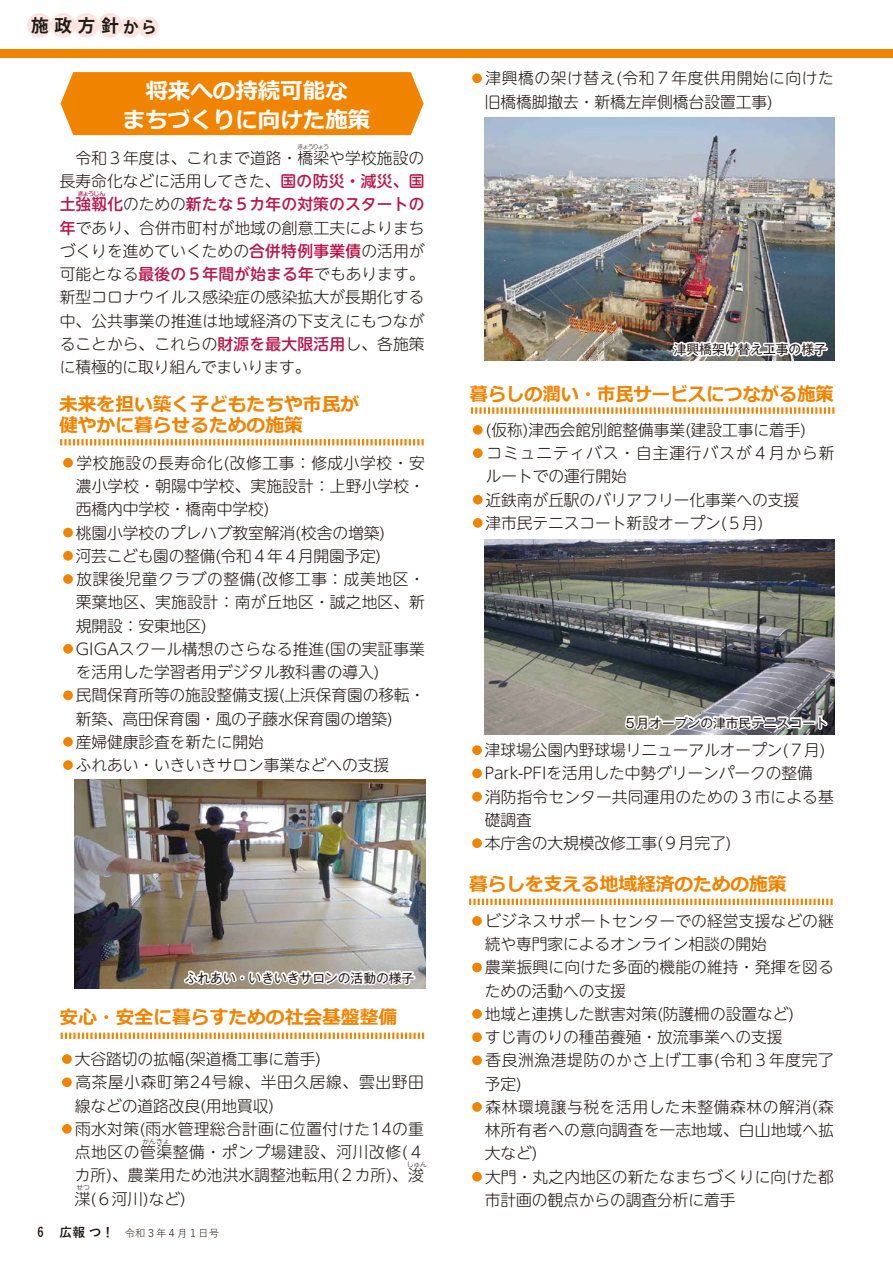
<style>
.page{position:relative;width:893px;height:1263px;background:#fff}
.page>*{position:absolute;margin:0;border:0;box-sizing:border-box;transform-origin:0 0}
.t1{font:700 22.5px/28.5px "Meiryo";color:#fdfdfd}
.t2{font:700 18.75px/20.9px "Meiryo";color:#f08300}
.t3{font:700 17.4px "Koz Go Pr 6 N";color:#221815}
.t4{font:300 15.75px/23.2px "UD Shin M Go Pr 6";letter-spacing:-.005em;color:#221815}
.t5{font:300 15.75px/23.2px "UD Shin M Go Pr 6";letter-spacing:.035em;color:#221815}
.t6{font:300 15.75px/23.2px "UD Shin M Go Pr 6";letter-spacing:.04em;color:#221815}
.t7{font:300 15.75px/23.2px "UD Shin M Go Pr 6";letter-spacing:.055em;color:#221815}
.t8{font:12.75px "Gothic MB101 Pr 5";color:#221815}
.t9{font:10.5px "Yu Gothic";color:#221815}
.t10{font:300 6.75px "UD Shin M Go Pr 6";letter-spacing:-.005em;color:#221815}
.t11{font:300 6px "Shin M Go Pro";letter-spacing:-.14em;color:#221815}
.t12{font:500 6px "Shin M Go Pro";letter-spacing:-.11em;color:#b81649}
.s1{font-size:15.75px}
.s2{font-weight:500;color:#b81649}
.s3{color:#f08300}
.s4{font-weight:700;font-size:13.5px}
.s5{font-weight:700;font-size:12.75px}
</style>
<div class="page">
<div style="left:0;top:49px;width:893px;height:9px;background:#f08300"></div>
<div style="left:469px;top:421px;width:18px;height:18px;border:4px solid #fff;border-radius:50%"></div>
<div style="left:469px;top:444px;width:18px;height:18px;border:4px solid #fff;border-radius:50%"></div>
<div style="left:469px;top:490px;width:18px;height:19px;border:4px solid #fff;border-radius:50%"></div>
<div style="left:469px;top:514px;width:18px;height:18px;border:4px solid #fff;border-radius:50%"></div>
<img style="left:27px;top:13px;width:132px;height:25px">
<img style="left:485px;top:539px;width:350px;height:196px">
<svg style="left:469px;top:899px;width:364px;height:6px"></svg>
<svg style="left:471px;top:407px;width:364px;height:7px"></svg>
<svg style="left:60px;top:439px;width:364px;height:6px"></svg>
<div style="left:59px;top:454px;width:18px;height:18px;border:4px solid #fff;border-radius:50%"></div>
<div style="left:59px;top:523px;width:18px;height:19px;border:4px solid #fff;border-radius:50%"></div>
<div style="left:59px;top:547px;width:18px;height:18px;border:4px solid #fff;border-radius:50%"></div>
<div style="left:59px;top:570px;width:18px;height:18px;border:4px solid #fff;border-radius:50%"></div>
<div style="left:59px;top:640px;width:18px;height:18px;border:4px solid #fff;border-radius:50%"></div>
<div style="left:59px;top:686px;width:18px;height:18px;border:4px solid #fff;border-radius:50%"></div>
<div style="left:59px;top:733px;width:18px;height:18px;border:4px solid #fff;border-radius:50%"></div>
<div style="left:59px;top:756px;width:18px;height:18px;border:4px solid #fff;border-radius:50%"></div>
<svg style="left:61px;top:1032px;width:364px;height:7px"></svg>
<div style="left:468px;top:69px;width:18px;height:18px;border:4px solid #fff;border-radius:50%"></div>
<div style="left:468px;top:912px;width:18px;height:18px;border:4px solid #fff;border-radius:50%"></div>
<div style="left:468px;top:958px;width:18px;height:18px;border:4px solid #fff;border-radius:50%"></div>
<div style="left:468px;top:1005px;width:18px;height:18px;border:4px solid #fff;border-radius:50%"></div>
<div style="left:468px;top:1028px;width:18px;height:18px;border:4px solid #fff;border-radius:50%"></div>
<div style="left:468px;top:1051px;width:18px;height:18px;border:4px solid #fff;border-radius:50%"></div>
<div style="left:468px;top:1098px;width:18px;height:18px;border:4px solid #fff;border-radius:50%"></div>
<div style="left:468px;top:1167px;width:18px;height:19px;border:4px solid #fff;border-radius:50%"></div>
<div style="left:468px;top:741px;width:18px;height:18px;border:4px solid #fff;border-radius:50%"></div>
<div style="left:468px;top:764px;width:18px;height:18px;border:4px solid #fff;border-radius:50%"></div>
<div style="left:468px;top:787px;width:18px;height:19px;border:4px solid #fff;border-radius:50%"></div>
<div style="left:468px;top:834px;width:18px;height:18px;border:4px solid #fff;border-radius:50%"></div>
<div style="left:61px;top:72px;width:363px;height:63px;background:#f08300"></div>
<div style="left:58px;top:1050px;width:18px;height:18px;border:4px solid #fff;border-radius:50%"></div>
<div style="left:58px;top:1073px;width:18px;height:18px;border:4px solid #fff;border-radius:50%"></div>
<div style="left:58px;top:1120px;width:18px;height:18px;border:4px solid #fff;border-radius:50%"></div>
<img style="left:75px;top:779px;width:350px;height:209px">
<img style="left:485px;top:117px;width:349px;height:244px">
<svg style="left:181px;top:953px;width:237px;height:36px"></svg>
<img style="left:669px;top:325px;width:161px;height:36px">
<svg style="left:623px;top:711px;width:41px;height:22px"></svg>
<div style="left:661px;top:720px;width:14px;height:5px;border:3px solid #fff"></div>
<svg style="left:671px;top:713px;width:95px;height:22px"></svg>
<div style="left:765px;top:717px;width:11px;height:4px;border:3px solid #fff"></div>
<div style="left:763px;top:724px;width:15px;height:4px;border:3px solid #fff"></div>
<svg style="left:772px;top:714px;width:32px;height:19px"></svg>
<div style="left:802px;top:720px;width:14px;height:5px;border:3px solid #fff"></div>
<svg style="left:816px;top:714px;width:15px;height:17px"></svg>
<p class="t3" style="left:31px;top:16px;width:127px">施政方針<span class="s1">から</span></p>
<h1 class="t1" style="left:123px;top:78px;width:249px">　将来への持続可能なまちづくりに向けた施策</h1>
<p class="t11" style="left:297px;top:142px;width:33px">きょうりょう</p>
<p class="t4" style="left:60px;top:146px;width:366px;text-align:justify">　令和３年度は、これまで道路・橋梁や学校施設の長寿命化などに活用してきた、<span class="s2">国の防災・減災、国土強靱化</span>のための<span class="s2">新たな５カ年の対策のスタートの年</span>であり、合併市町村が地域の創意工夫によりまちづくりを進めていくための<span class="s2">合併特例事業債</span>の活用が可能となる<span class="s2">最後の５年間が始まる年</span>でもあります。新型コロナウイルス感染症の感染拡大が長期化する中、公共事業の推進は地域経済の下支えにもつながることから、これらの<span class="s2">財源を最大限活用</span>し、各施策に積極的に取り組んでまいります。</p>
<p class="t2" style="left:59px;top:395px;width:302px">未来を担い築く子どもたちや市民が健やかに暮らせるための施策</p>
<p class="t4" style="left:76px;top:450px;width:351px;text-align:justify;text-indent:-16px"><span class="s3">●</span>学校施設の長寿命化(改修工事：修成小学校・安濃小学校・朝陽中学校、実施設計：上野小学校・西橋内中学校・橋南中学校)</p>
<p class="t4" style="left:60px;top:520px;width:327px"><span class="s3">●</span>桃園小学校のプレハブ教室解消(校舎の増築)</p>
<p class="t4" style="left:60px;top:543px;width:323px"><span class="s3">●</span>河芸こども園の整備(令和４年４月開園予定)</p>
<p class="t4" style="left:76px;top:567px;width:351px;text-align:justify;text-indent:-16px"><span class="s3">●</span>放課後児童クラブの整備(改修工事：成美地区・栗葉地区、実施設計：南が丘地区・誠之地区、新規開設：安東地区)</p>
<p class="t4" style="left:76px;top:636px;width:351px;text-indent:-16px"><span class="s3">●</span>GIGAスクール構想のさらなる推進(国の実証事業を活用した学習者用デジタル教科書の導入)</p>
<p class="t4" style="left:76px;top:683px;width:351px;text-indent:-16px"><span class="s3">●</span>民間保育所等の施設整備支援(上浜保育園の移転・新築、高田保育園・風の子藤水保育園の増築)</p>
<p class="t4" style="left:60px;top:729px;width:205px"><span class="s3">●</span>産婦健康診査を新たに開始</p>
<p class="t4" style="left:60px;top:753px;width:331px"><span class="s3">●</span>ふれあい・いきいきサロン事業などへの支援</p>
<p class="t12" style="left:78px;top:189px;width:29px">きょうじん</p>
<p class="t8" style="left:185px;top:967px;width:231px">ふれあい・いきいきサロンの活動の様子</p>
<p class="t2" style="left:60px;top:1008px;width:339px">安心・安全に暮らすための社会基盤整備</p>
<p class="t4" style="left:59px;top:1046px;width:264px"><span class="s3">●</span>大谷踏切の拡幅(架道橋工事に着手)</p>
<p class="t6" style="left:75px;top:1070px;width:350px;text-indent:-16px"><span class="s3">●</span>高茶屋小森町第24号線、半田久居線、雲出野田線などの道路改良(用地買収)</p>
<p class="t4" style="left:75px;top:1116px;width:351px;text-align:justify;text-indent:-16px"><span class="s3">●</span>雨水対策(雨水管理総合計画に位置付けた14の重点地区の管渠整備・ポンプ場建設、河川改修(４カ所)、農業用ため池洪水調整池転用(２カ所)、浚渫(６河川)など)</p>
<p class="t10" style="left:142px;top:1135px;width:29px">かんきょ</p>
<p class="t10" style="left:407px;top:1159px;width:22px">しゅん</p>
<p class="t10" style="left:76px;top:1182px;width:15px">せつ</p>
<p class="t9" style="left:37px;top:1223px;width:183px"><span class="s4">6</span> <span class="s5">広報 つ！</span> 令和３年４月１日号</p>
<p class="t5" style="left:485px;top:66px;width:351px;text-indent:-16px"><span class="s3">●</span>津興橋の架け替え(令和７年度供用開始に向けた旧橋橋脚撤去・新橋左岸側橋台設置工事)</p>
<p class="t8" style="left:674px;top:338px;width:155px">津興橋架け替え工事の様子</p>
<p class="t2" style="left:470px;top:384px;width:365px">暮らしの潤い・市民サービスにつながる施策</p>
<p class="t4" style="left:470px;top:417px;width:338px"><span class="s3">●</span>(仮称)津西会館別館整備事業(建設工事に着手)</p>
<p class="t7" style="left:486px;top:441px;width:350px;text-indent:-16px"><span class="s3">●</span>コミュニティバス・自主運行バスが４月から新ルートでの運行開始</p>
<p class="t4" style="left:470px;top:487px;width:331px"><span class="s3">●</span>近鉄南が丘駅のバリアフリー化事業への支援</p>
<p class="t4" style="left:470px;top:510px;width:295px"><span class="s3">●</span>津市民テニスコート新設オープン(５月)</p>
<p class="t8" style="left:624px;top:712px;width:206px">５月オープンの津市民テニスコート</p>
<p class="t4" style="left:469px;top:738px;width:358px"><span class="s3">●</span>津球場公園内野球場リニューアルオープン(７月)</p>
<p class="t4" style="left:469px;top:761px;width:345px"><span class="s3">●</span>Park-PFIを活用した中勢グリーンパークの整備</p>
<p class="t4" style="left:485px;top:784px;width:350px;text-indent:-16px"><span class="s3">●</span>消防指令センター共同運用のための３市による基礎調査</p>
<p class="t4" style="left:469px;top:831px;width:264px"><span class="s3">●</span>本庁舎の大規模改修工事(９月完了)</p>
<p class="t2" style="left:469px;top:874px;width:319px">暮らしを支える地域経済のための施策</p>
<p class="t4" style="left:485px;top:908px;width:350px;text-indent:-16px"><span class="s3">●</span>ビジネスサポートセンターでの経営支援などの継続や専門家によるオンライン相談の開始</p>
<p class="t4" style="left:485px;top:955px;width:350px;text-indent:-16px"><span class="s3">●</span>農業振興に向けた多面的機能の維持・発揮を図るための活動への支援</p>
<p class="t4" style="left:469px;top:1001px;width:327px"><span class="s3">●</span>地域と連携した獣害対策(防護柵の設置など)</p>
<p class="t4" style="left:469px;top:1025px;width:315px"><span class="s3">●</span>すじ青のりの種苗養殖・放流事業への支援</p>
<p class="t5" style="left:485px;top:1048px;width:351px;text-indent:-16px"><span class="s3">●</span>香良洲漁港堤防のかさ上げ工事(令和３年度完了予定)</p>
<p class="t4" style="left:485px;top:1094px;width:351px;text-align:justify;text-indent:-16px"><span class="s3">●</span>森林環境譲与税を活用した未整備森林の解消(森林所有者への意向調査を一志地域、白山地域へ拡大など)</p>
<p class="t4" style="left:485px;top:1164px;width:350px;text-indent:-16px"><span class="s3">●</span>大門・丸之内地区の新たなまちづくりに向けた都市計画の観点からの調査分析に着手</p>
</div>
